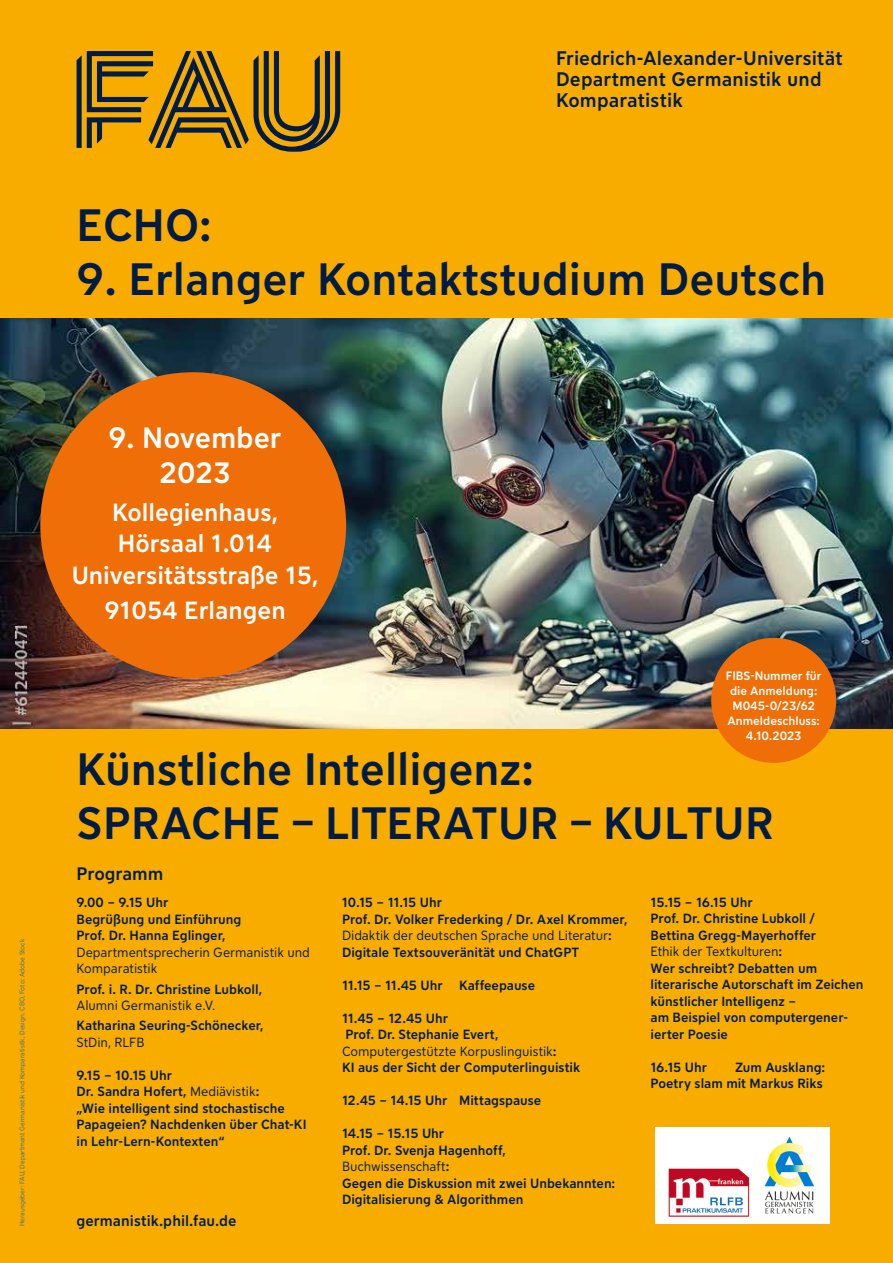
<style>
.page{position:relative;width:893px;height:1263px;background:#f9ac00}
.page>*{position:absolute;margin:0;border:0;box-sizing:border-box;transform-origin:0 0}
.t1{font:500 45px/54px "FAU Sans";color:#001c44}
.t2{font:500 29.17px/35px "FAU Sans";color:#fff;text-align:center}
.t3{font:500 24.67px/31.5px "FAU Sans";color:#fff;text-align:center}
.t4{font:500 19.5px/21.3px "FAU Sans";letter-spacing:.005em;color:#001c44}
.t5{font:500 18px "FAU Sans";letter-spacing:-.005em;color:#001c44}
.t6{font:500 15px "FAU Sans";letter-spacing:.005em;color:#001c44}
.t7{font:500 13.27px/16.5px "FAU Sans";color:#001c44}
.t8{font:13.27px/16.5px "FAU Sans";letter-spacing:-.005em;color:#001c44}
.t9{font:500 12px/15px "FAU Sans";color:#fff;text-align:center}
.t10{font:6.75px "FAU Sans";color:#3b7288}
.s1{font-weight:400}
</style>
<div class="page">
<svg style="left:77px;top:51px;width:263px;height:101px"></svg>
<img style="left:0;top:319px;width:893px;height:410px">
<div style="left:40px;top:372px;width:306px;height:306px;background:#ef6e07;border-radius:50%"></div>
<div style="left:655px;top:1127px;width:174px;height:97px;background:#fff"></div>
<img style="left:668px;top:1168px;width:82px;height:48px">
<img style="left:765px;top:1137px;width:50px;height:76px">
<div style="left:711px;top:638px;width:125px;height:125px;background:#ef6e07;border-radius:50%"></div>
<h3 class="t4" style="left:556px;top:46px;width:288px">Friedrich-Alexander-Universität<br>Department Germanistik und<br>Komparatistik</h3>
<h1 class="t1" style="left:77px;top:195px;width:137px">ECHO:</h1>
<h1 class="t1" style="left:77px;top:249px;width:751px">9. Erlanger Kontaktstudium Deutsch</h1>
<p class="t10" style="left:17px;top:1226px;width:289px;rotate:-90deg">Herausgeber: FAU, Department Germanistik und Komparatisitk, Design. CBO, Foto: Adobe Stock</p>
<h2 class="t2" style="left:108px;top:418px;width:175px">9. November<br>2023</h2>
<h3 class="t3" style="left:72px;top:495px;width:248px">Kollegienhaus,<br>Hörsaal 1.014<br>Universitätsstraße 15,</h3>
<h3 class="t3" style="left:104px;top:593px;width:183px">91054 Erlangen</h3>
<p class="t9" style="left:726px;top:667px;width:97px">FIBS-Nummer für die Anmeldung:<br>M045-0/23/62<br>Anmeldeschluss:<br>4.10.2023</p>
<h1 class="t1" style="left:77px;top:739px;width:699px">Künstliche Intelligenz:<br>SPRACHE – LITERATUR – KULTUR</h1>
<h3 class="t5" style="left:77px;top:861px;width:88px">Programm</h3>
<p class="t7" style="left:77px;top:893px;width:166px">9.00 – 9.15 Uhr<br>Begrüßung und Einführung<br>Prof. Dr. Hanna Eglinger,</p>
<p class="t8" style="left:77px;top:943px;width:235px">Departmentsprecherin Germanistik und<br>Komparatistik</p>
<p class="t7" style="left:77px;top:980px;width:187px">Prof. i. R. Dr. Christine Lubkoll,</p>
<p class="t8" style="left:77px;top:996px;width:140px">Alumni Germanistik e.V.</p>
<p class="t7" style="left:77px;top:1016px;width:188px">Katharina Seuring-Schönecker,</p>
<p class="t8" style="left:77px;top:1033px;width:69px">StDin, RLFB</p>
<p class="t7" style="left:77px;top:1066px;width:231px">9.15 – 10.15 Uhr<br>Dr. Sandra Hofert, <span class="s1">Mediävistik</span>:<br>„Wie intelligent sind stochastische<br>Papageien? Nachdenken über Chat-KI in Lehr-Lern-Kontexten“</p>
<p class="t6" style="left:77px;top:1210px;width:161px">germanistik.phil.fau.de</p>
<p class="t7" style="left:342px;top:893px;width:287px">10.15 – 11.15 Uhr<br>Prof. Dr. Volker Frederking / Dr. Axel Krommer, <span class="s1">Didaktik der deutschen Sprache und Literatur</span>:<br>Digitale Textsouveränität und ChatGPT</p>
<p class="t7" style="left:342px;top:976px;width:195px">11.15 – 11.45 Uhr Kaffeepause</p>
<p class="t7" style="left:342px;top:1009px;width:240px">11.45 – 12.45 Uhr<br>Prof. Dr. Stephanie Evert,<br><span class="s1">Computergestützte Korpuslinguistik</span>:<br>KI aus der Sicht der Computerlinguistik</p>
<p class="t7" style="left:342px;top:1091px;width:201px">12.45 – 14.15 Uhr Mittagspause</p>
<p class="t7" style="left:342px;top:1124px;width:275px">14.15 – 15.15 Uhr<br>Prof. Dr. Svenja Hagenhoff,<br><span class="s1">Buchwissenschaft</span>:<br>Gegen die Diskussion mit zwei Unbekannten:<br>Digitalisierung &amp; Algorithmen</p>
<p class="t7" style="left:650px;top:893px;width:215px">15.15 – 16.15 Uhr<br>Prof. Dr. Christine Lubkoll /<br>Bettina Gregg-Mayerhoffer<br><span class="s1">Ethik der Textkulturen</span>:<br>Wer schreibt? Debatten um literarische Autorschaft im Zeichen künstlicher Intelligenz –<br>am Beispiel von computergener&shy;ierter Poesie</p>
<p class="t7" style="left:650px;top:1058px;width:58px">16.15 Uhr</p>
<p class="t7" style="left:650px;top:1058px;width:176px;text-align:right">Zum Ausklang:<br>Poetry slam mit Markus Riks</p>
</div>
